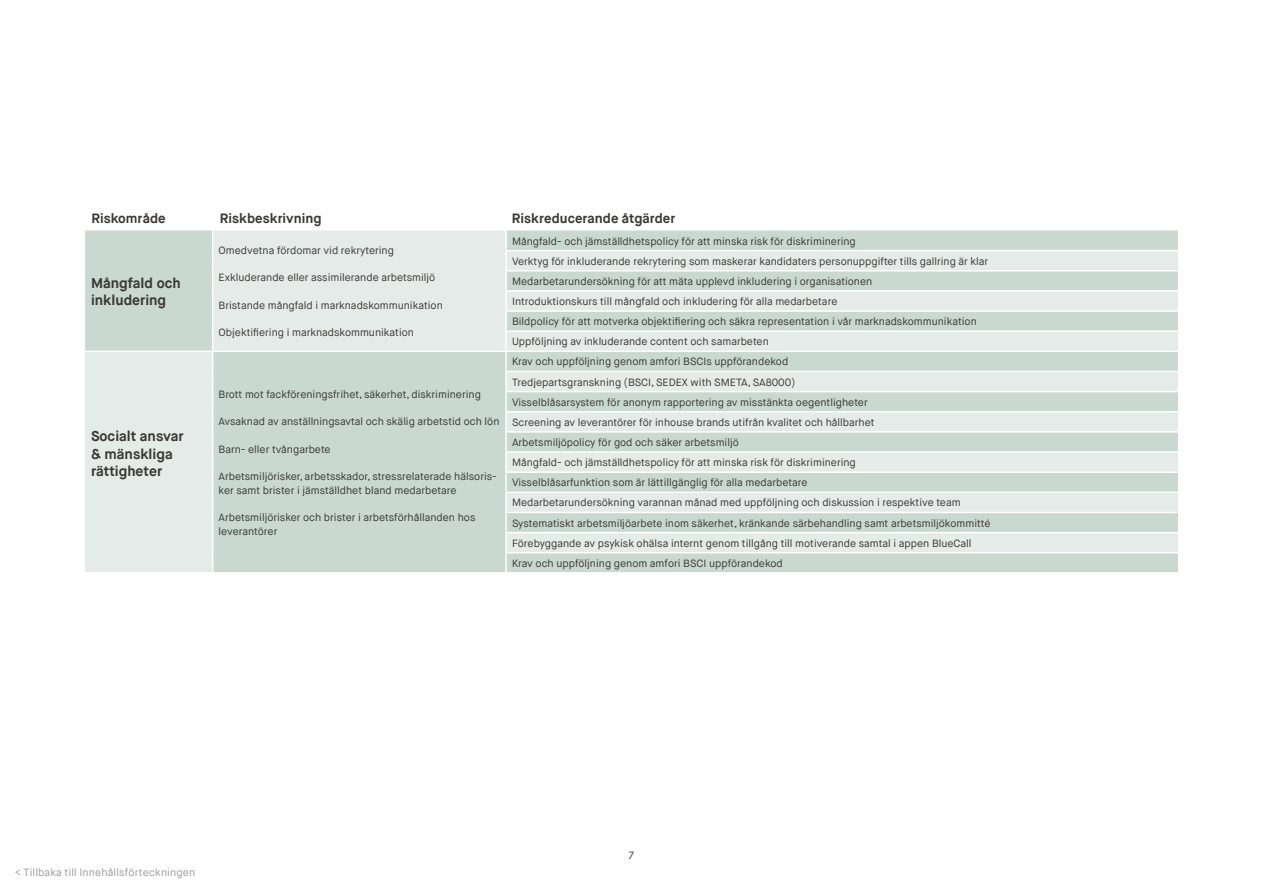
<style>
.page{position:relative;width:1263px;height:893px;background:#fff}
.page>*{position:absolute;margin:0;border:0;box-sizing:border-box;transform-origin:0 0}
.t1{font:700 14.25px/17.4px "Maison Neue";color:#3b3936}
.t2{font:700 13.5px "Maison Neue";letter-spacing:.005em;color:#3b3936}
.t3{font:10.5px/20.1px "Maison Neue";color:#3b3936}
.t4{font:10.5px "Maison Neue";letter-spacing:.015em;color:#9a9b9b}
</style>
<div class="page">
<svg style="left:85px;top:230px;width:1093px;height:342px;background:#d5e1db"></svg>
<hr style="left:505px;top:230px;width:2px;height:20px;background:#fff">
<hr style="left:505px;top:250px;width:673px;height:1px;background:#fff">
<hr style="left:505px;top:270px;width:673px;height:1px;background:#fff">
<hr style="left:505px;top:290px;width:673px;height:2px;background:#fff">
<hr style="left:505px;top:310px;width:673px;height:2px;background:#fff">
<hr style="left:505px;top:330px;width:673px;height:2px;background:#fff">
<hr style="left:85px;top:351px;width:128px;height:1px;background:#fff">
<svg style="left:212px;top:230px;width:1px;height:342px"></svg>
<hr style="left:213px;top:351px;width:293px;height:1px;background:#fff">
<hr style="left:506px;top:351px;width:672px;height:1px;background:#fff">
<hr style="left:505px;top:371px;width:673px;height:1px;background:#fff">
<hr style="left:505px;top:391px;width:673px;height:1px;background:#fff">
<hr style="left:505px;top:411px;width:673px;height:1px;background:#fff">
<hr style="left:505px;top:431px;width:673px;height:2px;background:#fff">
<hr style="left:505px;top:451px;width:673px;height:2px;background:#fff">
<hr style="left:505px;top:471px;width:673px;height:2px;background:#fff">
<hr style="left:505px;top:492px;width:673px;height:1px;background:#fff">
<hr style="left:505px;top:512px;width:673px;height:1px;background:#fff">
<hr style="left:505px;top:532px;width:673px;height:1px;background:#fff">
<svg style="left:505px;top:251px;width:2px;height:321px"></svg>
<hr style="left:505px;top:552px;width:673px;height:1px;background:#fff">
<p class="t2" style="left:91px;top:210px;width:76px">Riskområde</p>
<p class="t2" style="left:220px;top:210px;width:103px">Riskbeskrivning</p>
<p class="t2" style="left:512px;top:210px;width:165px">Riskreducerande åtgärder</p>
<h1 class="t1" style="left:91px;top:274px;width:91px">Mångfald och inkludering</h1>
<h1 class="t1" style="left:91px;top:428px;width:94px">Socialt ansvar &amp; mänskliga rättigheter</h1>
<p class="t3" style="left:219px;top:240px;width:177px">Omedvetna fördomar vid rekrytering</p>
<p class="t3" style="left:219px;top:268px;width:218px">Exkluderande eller assimilerande arbetsmiljö</p>
<p class="t3" style="left:219px;top:295px;width:226px">Bristande mångfald i marknadskommunikation</p>
<p class="t3" style="left:219px;top:323px;width:197px">Objektifiering i marknadskommunikation</p>
<p class="t3" style="left:219px;top:384px;width:264px">Brott mot fackföreningsfrihet, säkerhet, diskriminering</p>
<p class="t3" style="left:219px;top:412px;width:282px">Avsaknad av anställningsavtal och skälig arbetstid och lön</p>
<p class="t3" style="left:219px;top:439px;width:114px">Barn- eller tvångarbete</p>
<p class="t3" style="left:219px;top:470px;width:280px;line-height:13.5px">Arbetsmiljörisker, arbetsskador, stressrelaterade hälsoris&shy;ker samt brister i jämställdhet bland medarbetare</p>
<p class="t3" style="left:219px;top:511px;width:258px;line-height:13.5px">Arbetsmiljörisker och brister i arbetsförhållanden hos leverantörer</p>
<p class="t3" style="left:512px;top:231px;width:478px">Mångfald- och jämställdhetspolicy för att minska risk för diskriminering<br>Verktyg för inkluderande rekrytering som maskerar kandidaters personuppgifter tills gallring är klar Medarbetarundersökning för att mäta upplevd inkludering i organisationen<br>Introduktionskurs till mångfald och inkludering för alla medarbetare<br>Bildpolicy för att motverka objektifiering och säkra representation i vår marknadskommunikation Uppföljning av inkluderande content och samarbeten</p>
<p class="t3" style="left:512px;top:352px;width:480px">Krav och uppföljning genom amfori BSCIs uppförandekod<br>Tredjepartsgranskning (BSCI, SEDEX with SMETA, SA8000)<br>Visselblåsarsystem för anonym rapportering av misstänkta oegentligheter<br>Screening av leverantörer för inhouse brands utifrån kvalitet och hållbarhet<br>Arbetsmiljöpolicy för god och säker arbetsmiljö<br>Mångfald- och jämställdhetspolicy för att minska risk för diskriminering<br>Visselblåsarfunktion som är lättillgänglig för alla medarbetare<br>Medarbetarundersökning varannan månad med uppföljning och diskussion i respektive team Systematiskt arbetsmiljöarbete inom säkerhet, kränkande särbehandling samt arbetsmiljökommitté Förebyggande av psykisk ohälsa internt genom tillgång till motiverande samtal i appen BlueCall Krav och uppföljning genom amfori BSCI uppförandekod</p>
<p class="t4" style="left:15px;top:865px;width:181px">&lt; Tillbaka till Innehållsförteckningen</p>
<p class="t3" style="left:629px;top:845px;width:7px">7</p>
</div>
